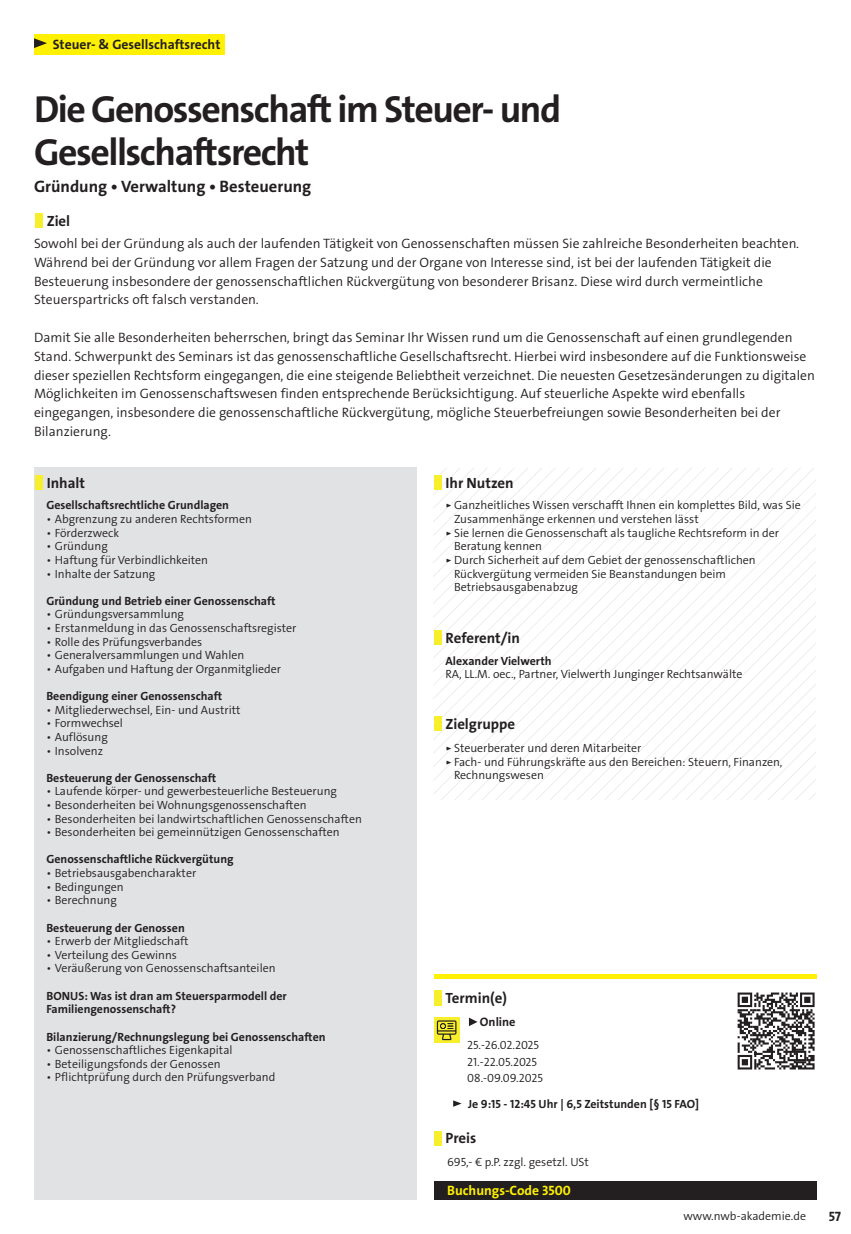
<style>
.page{position:relative;width:851px;height:1234px;background:#fff}
.page>*{position:absolute;margin:0;border:0;box-sizing:border-box;transform-origin:0 0}
.t1{font:37.8px/43.5px "The Sans LP7 Bld";letter-spacing:-.04em;color:#231f20}
.t2{font:16.65px "The Sans LP7 Bld";color:#231f20}
.t3{font:14.85px "The Sans LP7 Bld";color:#231f20}
.t4{font:13.65px/18.8px "The Sans LP4 Se Lig";color:#231f20}
.t5{font:13.65px "The Sans LP7 Bld";color:#231f20}
.t6{font:13.65px "The Sans LP7 Bld";color:#fff101}
.t7{font:12.3px "The Sans LP7 Bld";color:#231f20}
.t8{font:11.85px/16px "The Sans LP4 Se Lig";color:#231f20}
.t9{font:11.85px/13.6px "The Sans LP7 Bld";color:#231f20}
</style>
<div class="page">
<div style="left:34px;top:34px;width:190px;height:20px;background:#fff101"></div>
<svg style="left:34px;top:38px;width:13px;height:10px"></svg>
<div style="left:35px;top:213px;width:7px;height:14px;background:#f8ef2c"></div>
<div style="left:34px;top:467px;width:383px;height:732px;background:#e1e2e4"></div>
<div style="left:35px;top:475px;width:7px;height:14px;background:#f8ef2c"></div>
<svg style="left:433px;top:468px;width:383px;height:332px"></svg>
<div style="left:434px;top:475px;width:7px;height:14px;background:#f8ef2c"></div>
<div style="left:434px;top:630px;width:7px;height:15px;background:#f8ef2c"></div>
<div style="left:434px;top:716px;width:7px;height:14px;background:#f8ef2c"></div>
<div style="left:434px;top:973px;width:382px;height:5px;background:#fff101"></div>
<svg style="left:737px;top:992px;width:78px;height:78px"></svg>
<div style="left:434px;top:989px;width:7px;height:15px;background:#f8ef2c"></div>
<svg style="left:434px;top:1017px;width:25px;height:25px"></svg>
<svg style="left:437px;top:1020px;width:19px;height:19px"></svg>
<svg style="left:469px;top:1017px;width:8px;height:8px"></svg>
<svg style="left:453px;top:1100px;width:8px;height:6px"></svg>
<div style="left:434px;top:1130px;width:7px;height:15px;background:#f8ef2c"></div>
<div style="left:434px;top:1180px;width:382px;height:19px;background:#231f20"></div>
<p class="t5" style="left:53px;top:35px;width:169px">Steuer- &amp; Gesellschaftsrecht</p>
<h1 class="t1" style="left:34px;top:88px;width:528px">Die Genossenschaft im Steuer- und<br>Gesellschaftsrecht</h1>
<h2 class="t2" style="left:34px;top:176px;width:279px">Gründung • Verwaltung • Besteuerung</h2>
<p class="t3" style="left:47px;top:211px;width:25px">Ziel</p>
<p class="t4" style="left:34px;top:234px;width:766px">Sowohl bei der Gründung als auch der laufenden Tätigkeit von Genossenschaften müssen Sie zahlreiche Besonderheiten beachten.<br>Während bei der Gründung vor allem Fragen der Satzung und der Organe von Interesse sind, ist bei der laufenden Tätigkeit die Besteuerung insbesondere der genossenschaftlichen Rückvergütung von besonderer Brisanz. Diese wird durch vermeintliche Steuerspartricks oft falsch verstanden.</p>
<p class="t4" style="left:34px;top:328px;width:782px">Damit Sie alle Besonderheiten beherrschen, bringt das Seminar Ihr Wissen rund um die Genossenschaft auf einen grundlegenden Stand. Schwerpunkt des Seminars ist das genossenschaftliche Gesellschaftsrecht. Hierbei wird insbesondere auf die Funktionsweise dieser speziellen Rechtsform eingegangen, die eine steigende Beliebtheit verzeichnet. Die neuesten Gesetzesänderungen zu digitalen Möglichkeiten im Genossenschaftswesen finden entsprechende Berücksichtigung. Auf steuerliche Aspekte wird ebenfalls eingegangen, insbesondere die genossenschaftliche Rückvergütung, mögliche Steuerbefreiungen sowie Besonderheiten bei der Bilanzierung.</p>
<p class="t3" style="left:47px;top:473px;width:40px">Inhalt</p>
<p class="t9" style="left:46px;top:498px;width:184px">Gesellschaftsrechtliche Grundlagen</p>
<p class="t8" style="left:46px;top:511px;width:207px">• Abgrenzung zu anderen Rechtsformen</p>
<p class="t8" style="left:46px;top:524px;width:74px">• Förderzweck</p>
<p class="t8" style="left:46px;top:538px;width:63px">• Gründung</p>
<p class="t8" style="left:46px;top:552px;width:163px">• Haftung für Verbindlichkeiten</p>
<p class="t8" style="left:46px;top:565px;width:110px">• Inhalte der Satzung</p>
<p class="t9" style="left:46px;top:594px;width:231px">Gründung und Betrieb einer Genossenschaft</p>
<p class="t8" style="left:46px;top:606px;width:139px">• Gründungsversammlung</p>
<p class="t8" style="left:46px;top:620px;width:251px">• Erstanmeldung in das Genossenschaftsregister</p>
<p class="t8" style="left:46px;top:633px;width:157px">• Rolle des Prüfungsverbandes</p>
<p class="t8" style="left:46px;top:647px;width:199px">• Generalversammlungen und Wahlen</p>
<p class="t8" style="left:46px;top:660px;width:236px">• Aufgaben und Haftung der Organmitglieder</p>
<p class="t9" style="left:46px;top:689px;width:177px">Beendigung einer Genossenschaft</p>
<p class="t8" style="left:46px;top:701px;width:196px">• Mitgliederwechsel, Ein- und Austritt</p>
<p class="t8" style="left:46px;top:715px;width:78px">• Formwechsel</p>
<p class="t8" style="left:46px;top:728px;width:63px">• Auflösung</p>
<p class="t8" style="left:46px;top:742px;width:58px">• Insolvenz</p>
<p class="t9" style="left:46px;top:770px;width:171px">Besteuerung der Genossenschaft</p>
<p class="t8" style="left:46px;top:783px;width:292px">• Laufende körper- und gewerbesteuerliche Besteuerung</p>
<p class="t8" style="left:46px;top:796px;width:262px">• Besonderheiten bei Wohnungsgenossenschaften</p>
<p class="t8" style="left:46px;top:810px;width:317px">• Besonderheiten bei landwirtschaftlichen Genossenschaften</p>
<p class="t8" style="left:46px;top:824px;width:295px">• Besonderheiten bei gemeinnützigen Genossenschaften</p>
<p class="t9" style="left:46px;top:852px;width:189px">Genossenschaftliche Rückvergütung</p>
<p class="t8" style="left:46px;top:865px;width:151px">• Betriebsausgabencharakter</p>
<p class="t8" style="left:46px;top:878px;width:79px">• Bedingungen</p>
<p class="t8" style="left:46px;top:892px;width:72px">• Berechnung</p>
<p class="t9" style="left:46px;top:920px;width:140px">Besteuerung der Genossen</p>
<p class="t8" style="left:46px;top:933px;width:144px">• Erwerb der Mitgliedschaft</p>
<p class="t8" style="left:46px;top:946px;width:132px">• Verteilung des Gewinns</p>
<p class="t8" style="left:46px;top:960px;width:231px">• Veräußerung von Genossenschaftsanteilen</p>
<p class="t9" style="left:46px;top:988px;width:242px">BONUS: Was ist dran am Steuersparmodell der<br>Familiengenossenschaft?</p>
<p class="t9" style="left:46px;top:1029px;width:281px">Bilanzierung/Rechnungslegung bei Genossenschaften</p>
<p class="t8" style="left:46px;top:1041px;width:188px">• Genossenschaftliches Eigenkapital</p>
<p class="t8" style="left:46px;top:1055px;width:176px">• Beteiligungsfonds der Genossen</p>
<p class="t8" style="left:46px;top:1069px;width:230px">• Pflichtprüfung durch den Prüfungsverband</p>
<p class="t3" style="left:445px;top:473px;width:70px">Ihr Nutzen</p>
<p class="t8" style="left:445px;top:497px;width:357px">▹ Ganzheitliches Wissen verschafft Ihnen ein komplettes Bild, was Sie</p>
<p class="t8" style="left:454px;top:511px;width:246px">Zusammenhänge erkennen und verstehen lässt</p>
<p class="t8" style="left:445px;top:524px;width:335px">▹ Sie lernen die Genossenschaft als taugliche Rechtsreform in der</p>
<p class="t8" style="left:454px;top:538px;width:90px">Beratung kennen</p>
<p class="t8" style="left:445px;top:552px;width:312px">▹ Durch Sicherheit auf dem Gebiet der genossenschaftlichen</p>
<p class="t8" style="left:454px;top:565px;width:273px">Rückvergütung vermeiden Sie Beanstandungen beim</p>
<p class="t8" style="left:454px;top:579px;width:125px">Betriebsausgabenabzug</p>
<p class="t3" style="left:445px;top:628px;width:76px">Referent/in</p>
<p class="t9" style="left:445px;top:653px;width:108px">Alexander Vielwerth</p>
<p class="t8" style="left:445px;top:666px;width:298px">RA, LL.M. oec., Partner, Vielwerth Junginger Rechtsanwälte</p>
<p class="t3" style="left:445px;top:714px;width:71px">Zielgruppe</p>
<p class="t8" style="left:445px;top:739px;width:197px">▹ Steuerberater und deren Mitarbeiter</p>
<p class="t8" style="left:445px;top:753px;width:338px">▹ Fach- und Führungskräfte aus den Bereichen: Steuern, Finanzen,</p>
<p class="t8" style="left:454px;top:767px;width:91px">Rechnungswesen</p>
<p class="t3" style="left:445px;top:988px;width:63px">Termin(e)</p>
<p class="t7" style="left:480px;top:1014px;width:37px">Online</p>
<p class="t8" style="left:467px;top:1037px;width:77px">25.-26.02.2025<br>21.-22.05.2025<br>08.-09.09.2025</p>
<p class="t9" style="left:468px;top:1096px;width:232px">Je 9:15 - 12:45 Uhr | 6,5 Zeitstunden [§ 15 FAO]</p>
<p class="t3" style="left:445px;top:1128px;width:32px">Preis</p>
<p class="t8" style="left:447px;top:1154px;width:143px">695,- € p.P. zzgl. gesetzl. USt</p>
<p class="t6" style="left:447px;top:1181px;width:125px">Buchungs-Code 3500</p>
<p class="t8" style="left:683px;top:1207px;width:124px">www.nwb-akademie.de</p>
<p class="t5" style="left:828px;top:1207px;width:14px">57</p>
</div>
